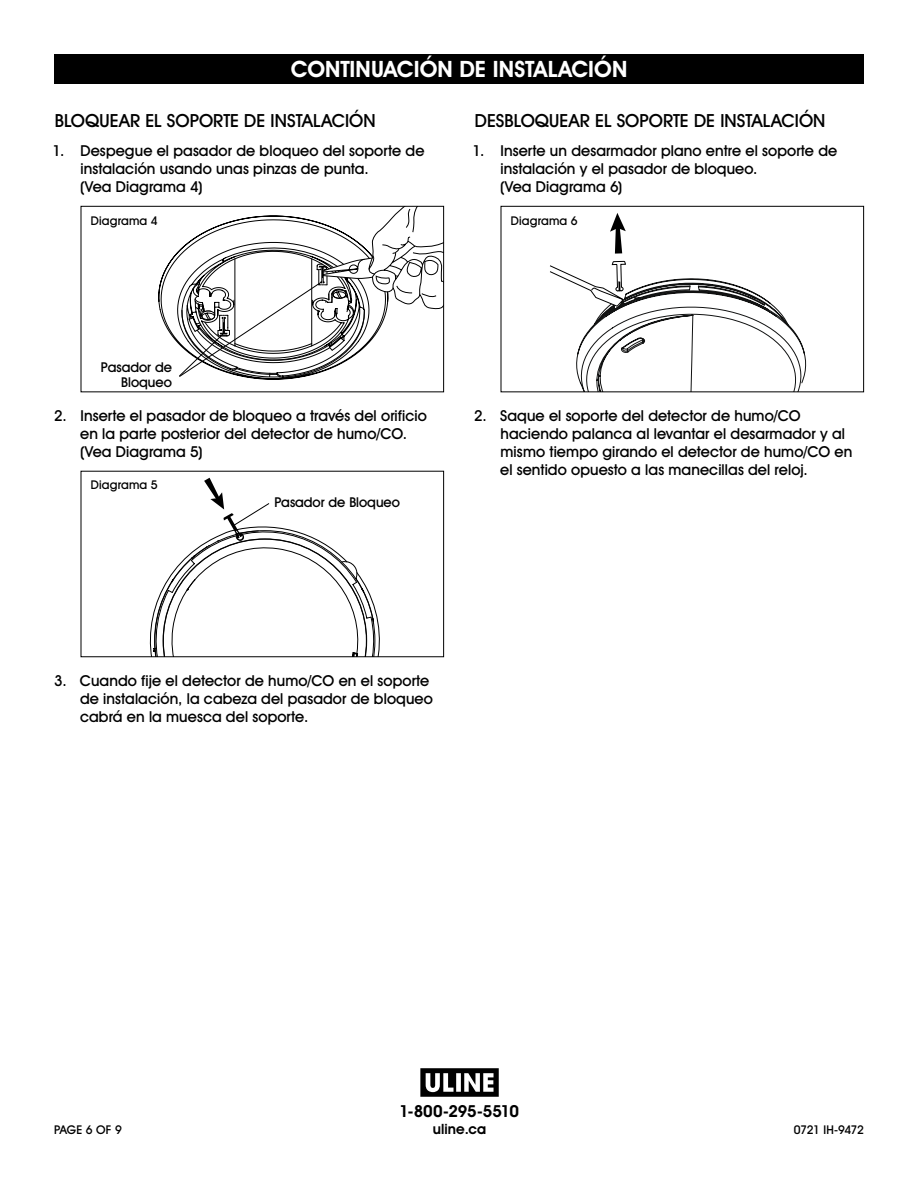
<style>
.page{position:relative;width:918px;height:1188px;background:#fff}
.page>*{position:absolute;margin:0;border:0;box-sizing:border-box;transform-origin:0 0}
.t1{font:700 22.5px "Uline Two Knine";letter-spacing:.005em;color:#fff}
.t2{font:18px "Uline Two Knine";letter-spacing:.005em;color:#000}
.t3{font:700 16.5px "Uline Two Knine";letter-spacing:-.015em;color:#000}
.t4{font:15px/18px "Uline Two Knine";letter-spacing:.005em;color:#000}
.t5{font:700 14.25px "Uline Two Knine";letter-spacing:.01em;color:#000}
.t6{font:13.5px/15px "Uline Two Knine";color:#000;text-align:right}
.t7{font:12px "Uline Two Knine";letter-spacing:.015em;color:#000}
.t8{font:12px "Uline Two Knine";letter-spacing:-.03em;color:#000}
</style>
<div class="page">
<div style="left:54px;top:54px;width:810px;height:30px;background:#000"></div>
<svg style="left:158px;top:206px;width:286px;height:174px"></svg>
<svg style="left:137px;top:478px;width:259px;height:179px"></svg>
<svg style="left:610px;top:213px;width:16px;height:41px"></svg>
<svg style="left:550px;top:261px;width:256px;height:129px"></svg>
<div style="left:501px;top:206px;width:363px;height:186px;border:1px solid #000"></div>
<svg style="left:420px;top:1068px;width:79px;height:29px"></svg>
<h1 class="t1" style="left:291px;top:56px;width:338px">CONTINUACIÓN DE INSTALACIÓN</h1>
<p class="t2" style="left:55px;top:110px;width:323px">BLOQUEAR EL SOPORTE DE INSTALACIÓN</p>
<p class="t4" style="left:80px;top:142px;width:346px;text-indent:-27px">1. Despegue el pasador de bloqueo del soporte de instalación usando unas pinzas de punta.<br>(Vea Diagrama 4)</p>
<p class="t2" style="left:475px;top:110px;width:352px">DESBLOQUEAR EL SOPORTE DE INSTALACIÓN</p>
<p class="t4" style="left:500px;top:142px;width:339px;text-indent:-27px">1. Inserte un desarmador plano entre el soporte de instalación y el pasador de bloqueo.<br>(Vea Diagrama 6)</p>
<p class="t7" style="left:511px;top:213px;width:68px">Diagrama 6</p>
<p class="t7" style="left:91px;top:213px;width:68px">Diagrama 4</p>
<p class="t6" style="left:101px;top:359px;width:73px">Pasador de<br>Bloqueo</p>
<p class="t4" style="left:80px;top:407px;width:348px;text-indent:-26px">2. Inserte el pasador de bloqueo a través del orificio en la parte posterior del detector de humo/CO. (Vea Diagrama 5)</p>
<p class="t6" style="left:274px;top:495px;width:127px">Pasador de Bloqueo</p>
<p class="t7" style="left:91px;top:478px;width:68px">Diagrama 5</p>
<p class="t4" style="left:500px;top:407px;width:354px;text-indent:-26px">2. Saque el soporte del detector de humo/CO haciendo palanca al levantar el desarmador y al mismo tiempo girando el detector de humo/CO en el sentido opuesto a las manecillas del reloj.</p>
<p class="t4" style="left:80px;top:671px;width:354px;text-indent:-26px">3. Cuando fije el detector de humo/CO en el soporte de instalación, la cabeza del pasador de bloqueo cabrá en la muesca del soporte.</p>
<p class="t3" style="left:399px;top:1101px;width:121px">1-800-295-5510</p>
<p class="t5" style="left:433px;top:1120px;width:55px">uline.ca</p>
<p class="t7" style="left:54px;top:1122px;width:69px">PAGE 6 OF 9</p>
<p class="t8" style="left:794px;top:1122px;width:72px">0721 IH-9472</p>
</div>
